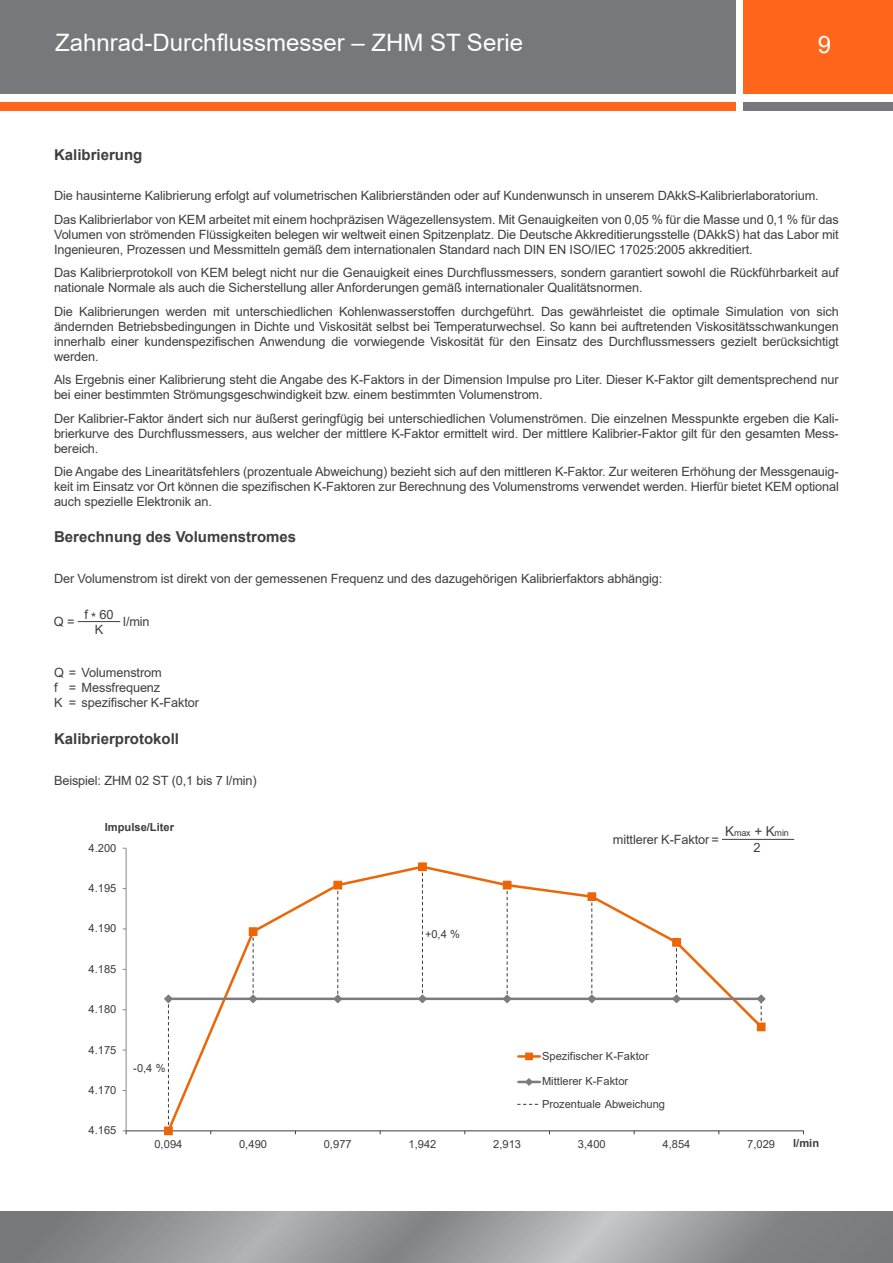
<style>
.page{position:relative;width:893px;height:1263px;background:#fff}
.page>*{position:absolute;margin:0;border:0;box-sizing:border-box;transform-origin:0 0}
.t1{font:24px "Arial";color:#fff}
.t2{font:700 15px "Arial";color:#3e3e3f}
.t3{font:12.75px/15px "Arial";letter-spacing:-.01em;color:#3e3e3f}
.t4{font:11.1px/22.4px "Arial";color:#3c3c3c}
.t5{font:700 11.1px "Arial";color:#3c3c3c}
.t6{font:9px "Arial";letter-spacing:-.01em;color:#3e3e3f}
.s1{font-size:13.5px}
</style>
<div class="page">
<div style="left:743px;top:0;width:150px;height:94px;background:#ff661c"></div>
<div style="left:0;top:0;width:736px;height:94px;background:#76787b"></div>
<div style="left:743px;top:102px;width:150px;height:9px;background:#76787b"></div>
<div style="left:0;top:102px;width:736px;height:9px;background:#ff661c"></div>
<svg style="left:0;top:1212px;width:893px;height:51px;background:#95969a"></svg>
<hr style="left:126px;top:848px;width:1px;height:283px;background:#868686">
<hr style="left:126px;top:1130px;width:677px;height:1px;background:#3c3c3c">
<svg style="left:123px;top:1130px;width:4px;height:4px"></svg>
<svg style="left:173px;top:866px;width:592px;height:266px"></svg>
<div style="left:165px;top:1127px;width:7px;height:8px;background:#ec6608"></div>
<div style="left:164px;top:1126px;width:9px;height:9px;border:1px solid #ec6608"></div>
<div style="left:249px;top:928px;width:8px;height:7px;background:#ec6608"></div>
<div style="left:249px;top:927px;width:8px;height:9px;border:1px solid #ec6608"></div>
<div style="left:334px;top:881px;width:8px;height:8px;background:#ec6608"></div>
<div style="left:333px;top:881px;width:9px;height:8px;border:1px solid #ec6608"></div>
<div style="left:419px;top:863px;width:7px;height:8px;background:#ec6608"></div>
<div style="left:418px;top:862px;width:9px;height:9px;border:1px solid #ec6608"></div>
<div style="left:503px;top:881px;width:8px;height:8px;background:#ec6608"></div>
<div style="left:588px;top:893px;width:8px;height:7px;background:#ec6608"></div>
<div style="left:588px;top:892px;width:8px;height:9px;border:1px solid #ec6608"></div>
<div style="left:673px;top:938px;width:7px;height:8px;background:#ec6608"></div>
<div style="left:672px;top:938px;width:9px;height:9px;border:1px solid #ec6608"></div>
<div style="left:757px;top:1023px;width:8px;height:8px;background:#ec6608"></div>
<hr style="left:168px;top:997px;width:593px;height:3px;background:#7c7c7c">
<svg style="left:163px;top:994px;width:10px;height:137px"></svg>
<svg style="left:248px;top:931px;width:10px;height:73px"></svg>
<svg style="left:333px;top:885px;width:10px;height:119px"></svg>
<svg style="left:417px;top:867px;width:10px;height:137px"></svg>
<svg style="left:502px;top:885px;width:10px;height:119px"></svg>
<svg style="left:587px;top:897px;width:10px;height:107px"></svg>
<svg style="left:671px;top:942px;width:10px;height:62px"></svg>
<svg style="left:756px;top:994px;width:10px;height:33px"></svg>
<hr style="left:518px;top:1055px;width:22px;height:3px;background:#ec6608">
<div style="left:526px;top:1053px;width:6px;height:7px;background:#ec6608"></div>
<div style="left:525px;top:1052px;width:8px;height:8px;border:1px solid #ec6608"></div>
<hr style="left:518px;top:1081px;width:22px;height:2px;background:#7c7c7c">
<svg style="left:524px;top:1077px;width:9px;height:9px"></svg>
<svg style="left:517px;top:1104px;width:22px;height:1px"></svg>
<hr style="left:722px;top:839px;width:72px;height:1px;background:#3e3e3f">
<hr style="left:78px;top:621px;width:42px;height:1px;background:#3e3e3f">
<h1 class="t1" style="left:55px;top:27px;width:469px">Zahnrad-Durchflussmesser – ZHM ST Serie</h1>
<h1 class="t1" style="left:818px;top:28px;width:15px">9</h1>
<p class="t2" style="left:54px;top:144px;width:90px">Kalibrierung</p>
<p class="t3" style="left:54px;top:184px;width:786px;line-height:23.5px">Die hausinterne Kalibrierung erfolgt auf volumetrischen Kalibrierständen oder auf Kundenwunsch in unserem DAkkS-Kalibrierlaboratorium.<br>Das Kalibrierlabor von KEM arbeitet mit einem hochpräzisen Wägezellensystem. Mit Genauigkeiten von 0,05 % für die Masse und 0,1 % für das</p>
<p class="t3" style="left:54px;top:227px;width:786px">Volumen von strömenden Flüssigkeiten belegen wir weltweit einen Spitzenplatz. Die Deutsche Akkreditierungsstelle (DAkkS) hat das Labor mit<br>Ingenieuren, Prozessen und Messmitteln gemäß dem internationalen Standard nach DIN EN ISO/IEC 17025:2005 akkreditiert.</p>
<p class="t3" style="left:54px;top:265px;width:786px">Das Kalibrierprotokoll von KEM belegt nicht nur die Genauigkeit eines Durchflussmessers, sondern garantiert sowohl die Rückführbarkeit auf nationale Normale als auch die Sicherstellung aller Anforderungen gemäß internationaler Qualitätsnormen.</p>
<p class="t3" style="left:54px;top:304px;width:786px;text-align:justify">Die Kalibrierungen werden mit unterschiedlichen Kohlenwasserstoffen durchgeführt. Das gewährleistet die optimale Simulation von sich ändernden Betriebsbedingungen in Dichte und Viskosität selbst bei Temperaturwechsel. So kann bei auftretenden Viskositätsschwankungen innerhalb einer kundenspezifischen Anwendung die vorwiegende Viskosität für den Einsatz des Durchflussmessers gezielt berücksichtigt werden.</p>
<p class="t3" style="left:54px;top:372px;width:786px">Als Ergebnis einer Kalibrierung steht die Angabe des K-Faktors in der Dimension Impulse pro Liter. Dieser K-Faktor gilt dementsprechend nur bei einer bestimmten Strömungsgeschwindigkeit bzw. einem bestimmten Volumenstrom.</p>
<p class="t3" style="left:54px;top:411px;width:786px;text-align:justify">Der Kalibrier-Faktor ändert sich nur äußerst geringfügig bei unterschiedlichen Volumenströmen. Die einzelnen Messpunkte ergeben die Kali&shy;brierkurve des Durchflussmessers, aus welcher der mittlere K-Faktor ermittelt wird. Der mittlere Kalibrier-Faktor gilt für den gesamten Mess&shy;bereich.</p>
<p class="t3" style="left:54px;top:464px;width:786px;text-align:justify">Die Angabe des Linearitätsfehlers (prozentuale Abweichung) bezieht sich auf den mittleren K-Faktor. Zur weiteren Erhöhung der Messgenauig&shy;keit im Einsatz vor Ort können die spezifischen K-Faktoren zur Berechnung des Volumenstroms verwendet werden. Hierfür bietet KEM optional auch spezielle Elektronik an.</p>
<p class="t2" style="left:54px;top:527px;width:244px">Berechnung des Volumenstromes</p>
<p class="t3" style="left:54px;top:571px;width:610px">Der Volumenstrom ist direkt von der gemessenen Frequenz und des dazugehörigen Kalibrierfaktors abhängig:</p>
<p class="t3" style="left:54px;top:614px;width:22px">Q =</p>
<p class="t3" style="left:84px;top:607px;width:31px;text-align:center">f * 60<br>K</p>
<p class="t3" style="left:123px;top:614px;width:28px">l/min</p>
<p class="t3" style="left:54px;top:665px;width:146px">Q = Volumenstrom<br>f = Messfrequenz<br>K = spezifischer K-Faktor</p>
<p class="t2" style="left:54px;top:729px;width:127px">Kalibrierprotokoll</p>
<p class="t3" style="left:54px;top:773px;width:204px">Beispiel: ZHM 02 ST (0,1 bis 7 l/min)</p>
<p class="t5" style="left:105px;top:819px;width:71px">Impulse/Liter</p>
<p class="t4" style="left:89px;top:836px;width:29px">4.200</p>
<p class="t4" style="left:89px;top:877px;width:29px">4.195</p>
<p class="t4" style="left:89px;top:917px;width:29px">4.190</p>
<p class="t4" style="left:89px;top:958px;width:29px">4.185</p>
<p class="t4" style="left:89px;top:998px;width:29px">4.180</p>
<p class="t4" style="left:89px;top:1038px;width:29px">4.175</p>
<p class="t4" style="left:89px;top:1079px;width:29px">4.170</p>
<p class="t4" style="left:89px;top:1119px;width:29px">4.165</p>
<p class="t4" style="left:133px;top:1056px;width:34px">-0,4 %</p>
<p class="t4" style="left:425px;top:923px;width:37px">+0,4 %</p>
<p class="t6" style="left:725px;top:827px;width:65px"><span class="s1">K</span>max <span class="s1">+ K</span>min</p>
<p class="t3" style="left:753px;top:839px;width:9px">2</p>
<p class="t3" style="left:613px;top:832px;width:107px">mittlerer K-Faktor =</p>
<p class="t4" style="left:542px;top:1045px;width:108px">Spezifischer K-Faktor</p>
<p class="t4" style="left:542px;top:1070px;width:125px">Mittlerer K-Faktor<br>Prozentuale Abweichung</p>
<p class="t4" style="left:154px;top:1132px;width:29px">0,094</p>
<p class="t4" style="left:239px;top:1132px;width:29px">0,490</p>
<p class="t4" style="left:324px;top:1132px;width:29px">0,977</p>
<p class="t4" style="left:408px;top:1132px;width:29px">1,942</p>
<p class="t4" style="left:493px;top:1132px;width:29px">2,913</p>
<p class="t4" style="left:578px;top:1132px;width:29px">3,400</p>
<p class="t4" style="left:662px;top:1132px;width:29px">4,854</p>
<p class="t4" style="left:747px;top:1132px;width:29px">7,029</p>
<p class="t5" style="left:793px;top:1135px;width:27px">l/min</p>
</div>
